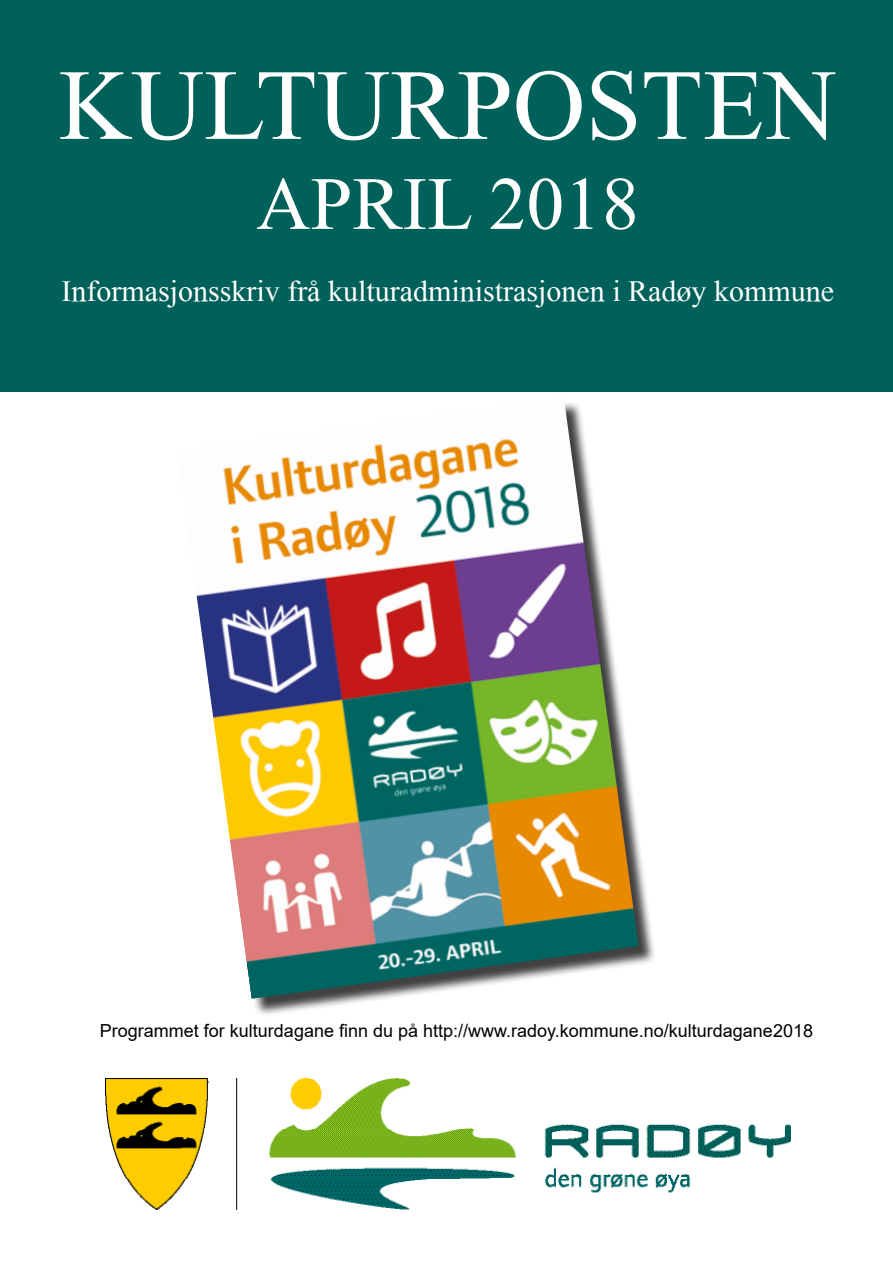
<style>
.page{position:relative;width:893px;height:1263px;background:#fff}
.page>*{position:absolute;margin:0;border:0;box-sizing:border-box;transform-origin:0 0}
.t1{font:100.5px "Mongolian Baiti";color:#fff}
.t2{font:75px "Mongolian Baiti";color:#fff}
.t3{font:30px "Mongolian Baiti";color:#fff}
.t4{font:18px "Arial";color:#000}
</style>
<div class="page">
<div style="left:0;top:0;width:893px;height:391px;background:#00605a"></div>
<img style="left:105px;top:1079px;width:685px;height:131px">
<div style="left:180px;top:401px;width:476px;height:616px;background:#000;opacity:.75"></div>
<img style="left:180px;top:401px;width:458px;height:598px">
<h1 class="t1" style="left:59px;top:52px;width:780px">KULTURPOSTEN</h1>
<h2 class="t2" style="left:256px;top:164px;width:384px">APRIL 2018</h2>
<h3 class="t3" style="left:62px;top:275px;width:774px">Informasjonsskriv frå kulturadministrasjonen i Radøy kommune</h3>
<p class="t4" style="left:100px;top:1018px;width:715px">Programmet for kulturdagane finn du på http://www.radoy.kommune.no/kulturdagane2018</p>
</div>
